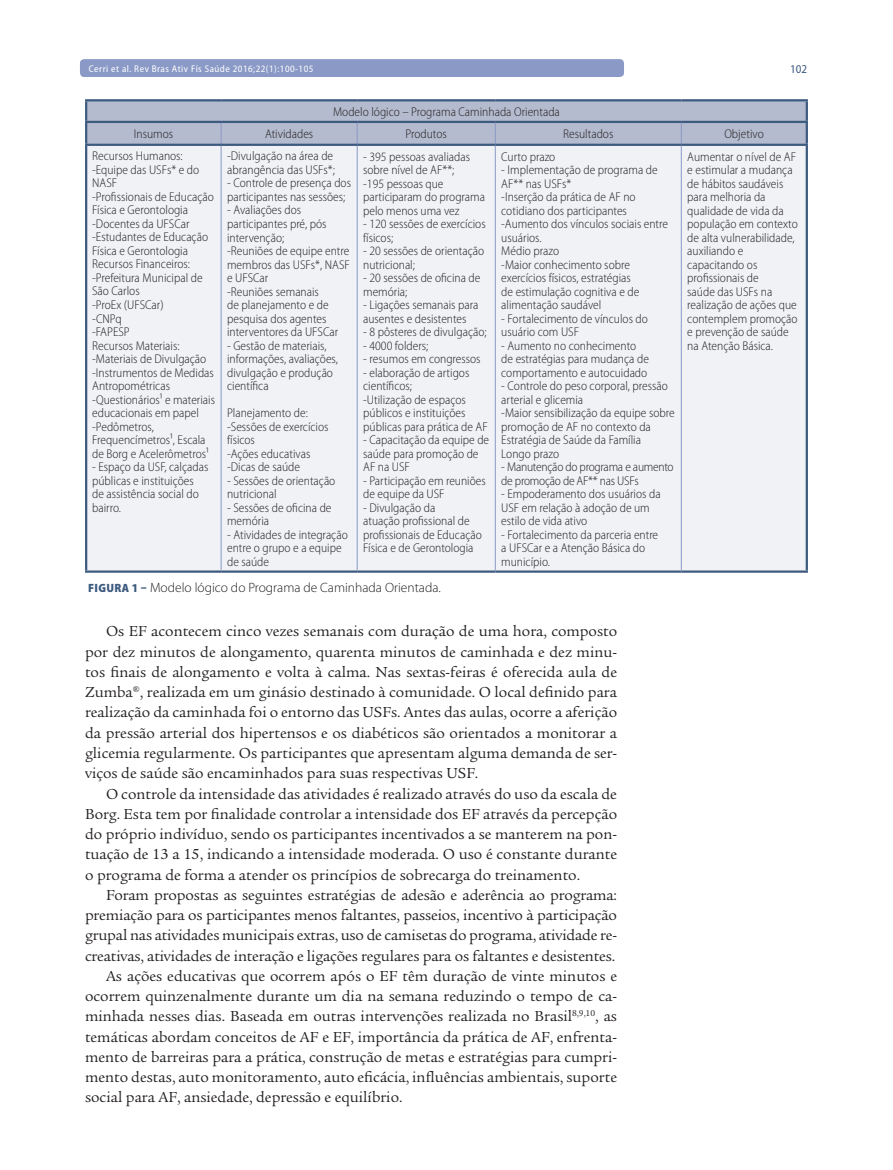
<style>
.page{position:relative;width:893px;height:1170px;background:#fff}
.page>*{position:absolute;margin:0;border:0;box-sizing:border-box;transform-origin:0 0}
.t1{font:15.75px/20.2px "Legacy Serif Std";color:#231f20;text-align:justify}
.t2{font:300 13.5px "Myriad Pro";color:#231f20}
.t3{font:300 semi-condensed 12.75px/13.5px "Myriad Pro";color:#231f20}
.t4{font:300 semi-condensed 12.75px/13.5px "Myriad Pro";letter-spacing:-.02em;color:#231f20}
.t5{font:semi-condensed 12px "Myriad Pro";color:#3d5a7f}
.t6{font:semi-condensed 9.75px "Myriad Pro";letter-spacing:.05em;color:#fff}
.s1{font-weight:900;font-stretch:semi-condensed;font-size:12px;color:#3d5a7f}
</style>
<div class="page">
<div style="left:80px;top:59px;width:544px;height:18px;background:#8a99c6;border-radius:4px"></div>
<div style="left:87px;top:146px;width:719px;height:424px;background:#f0f2f6"></div>
<hr style="left:85px;top:121px;width:136px;height:2px;background:#3d5a7f">
<hr style="left:681px;top:121px;width:127px;height:2px;background:#3d5a7f">
<hr style="left:85px;top:570px;width:136px;height:2px;background:#3d5a7f">
<hr style="left:221px;top:570px;width:136px;height:2px;background:#3d5a7f">
<hr style="left:357px;top:570px;width:138px;height:2px;background:#3d5a7f">
<hr style="left:495px;top:570px;width:186px;height:2px;background:#3d5a7f">
<hr style="left:681px;top:570px;width:127px;height:2px;background:#3d5a7f">
<hr style="left:221px;top:146px;width:1px;height:424px;background:#8a99c6">
<hr style="left:357px;top:146px;width:1px;height:424px;background:#8a99c6">
<hr style="left:495px;top:146px;width:1px;height:424px;background:#8a99c6">
<hr style="left:681px;top:146px;width:1px;height:424px;background:#8a99c6">
<hr style="left:85px;top:146px;width:2px;height:424px;background:#3d5a7f">
<hr style="left:806px;top:146px;width:2px;height:424px;background:#3d5a7f">
<svg style="left:87px;top:101px;width:719px;height:43px;background:#abb3c8"></svg>
<hr style="left:85px;top:99px;width:136px;height:2px;background:#3d5a7f">
<hr style="left:221px;top:99px;width:136px;height:2px;background:#3d5a7f">
<hr style="left:357px;top:99px;width:138px;height:2px;background:#3d5a7f">
<hr style="left:495px;top:99px;width:186px;height:2px;background:#3d5a7f">
<hr style="left:681px;top:99px;width:127px;height:2px;background:#3d5a7f">
<hr style="left:85px;top:144px;width:136px;height:2px;background:#3d5a7f">
<hr style="left:221px;top:144px;width:136px;height:2px;background:#3d5a7f">
<hr style="left:357px;top:144px;width:138px;height:2px;background:#3d5a7f">
<hr style="left:495px;top:144px;width:186px;height:2px;background:#3d5a7f">
<hr style="left:681px;top:144px;width:127px;height:2px;background:#3d5a7f">
<hr style="left:85px;top:101px;width:2px;height:20px;background:#3d5a7f">
<hr style="left:806px;top:101px;width:2px;height:20px;background:#3d5a7f">
<hr style="left:85px;top:123px;width:2px;height:21px;background:#3d5a7f">
<hr style="left:806px;top:123px;width:2px;height:21px;background:#3d5a7f">
<p class="t6" style="left:89px;top:62px;width:226px">Cerri et al. Rev Bras Ativ Fís Saúde 2016;22(1):100-105</p>
<p class="t5" style="left:790px;top:61px;width:19px">102</p>
<p class="t3" style="left:333px;top:105px;width:228px">Modelo lógico – Programa Caminhada Orientada</p>
<p class="t3" style="left:134px;top:127px;width:41px">Insumos</p>
<p class="t3" style="left:265px;top:127px;width:50px">Atividades</p>
<p class="t3" style="left:406px;top:127px;width:43px">Produtos</p>
<p class="t3" style="left:563px;top:127px;width:52px">Resultados</p>
<p class="t3" style="left:724px;top:127px;width:41px">Objetivo</p>
<p class="t3" style="left:92px;top:149px;width:124px">Recursos Humanos: -Equipe das USFs* e do<br>NASF<br>-Profissionais de Educação<br>Física e Gerontologia -Docentes da UFSCar -Estudantes de Educação<br>Física e Gerontologia<br>Recursos Financeiros: -Prefeitura Municipal de<br>São Carlos<br>-ProEx (UFSCar)<br>-CNPq<br>-FAPESP<br>Recursos Materiais: -Materiais de Divulgação -Instrumentos de Medidas<br>Antropométricas -Questionários¹ e materiais educacionais em papel -Pedômetros,<br>Frequencímetros¹, Escala de Borg e Acelerômetros¹</p>
<p class="t3" style="left:92px;top:460px;width:118px">- Espaço da USF, calçadas públicas e instituições de assistência social do bairro.</p>
<p class="t3" style="left:227px;top:149px;width:109px">-Divulgação na área de abrangência das USFs*;</p>
<p class="t3" style="left:227px;top:176px;width:125px">- Controle de presença dos participantes nas sessões;</p>
<p class="t3" style="left:227px;top:203px;width:124px">- Avaliações dos participantes pré, pós intervenção;<br>-Reuniões de equipe entre membros das USFs*, NASF e UFSCar<br>-Reuniões semanais<br>de planejamento e de pesquisa dos agentes interventores da UFSCar</p>
<p class="t3" style="left:227px;top:338px;width:112px">- Gestão de materiais, informações, avaliações, divulgação e produção científica</p>
<p class="t3" style="left:227px;top:406px;width:103px">Planejamento de: -Sessões de exercícios físicos<br>-Ações educativas -Dicas de saúde</p>
<p class="t3" style="left:227px;top:473px;width:110px">- Sessões de orientação nutricional</p>
<p class="t3" style="left:227px;top:500px;width:106px">- Sessões de oficina de memória</p>
<p class="t3" style="left:227px;top:527px;width:122px">- Atividades de integração entre o grupo e a equipe de saúde</p>
<p class="t3" style="left:363px;top:149px;width:123px">- 395 pessoas avaliadas sobre nível de AF**;<br>-195 pessoas que participaram do programa pelo menos uma vez</p>
<p class="t3" style="left:363px;top:217px;width:124px">- 120 sessões de exercícios físicos;</p>
<p class="t3" style="left:363px;top:244px;width:123px">- 20 sessões de orientação nutricional;</p>
<p class="t3" style="left:363px;top:271px;width:119px">- 20 sessões de oficina de memória;</p>
<p class="t3" style="left:363px;top:298px;width:117px">- Ligações semanais para ausentes e desistentes</p>
<p class="t3" style="left:363px;top:325px;width:125px">- 8 pôsteres de divulgação;</p>
<p class="t3" style="left:363px;top:338px;width:67px">- 4000 folders;</p>
<p class="t3" style="left:363px;top:352px;width:119px">- resumos em congressos</p>
<p class="t3" style="left:363px;top:365px;width:126px">- elaboração de artigos científicos;<br>-Utilização de espaços públicos e instituições públicas para prática de AF</p>
<p class="t3" style="left:363px;top:433px;width:127px">- Capacitação da equipe de saúde para promoção de<br>AF na USF</p>
<p class="t3" style="left:363px;top:473px;width:124px">- Participação em reuniões de equipe da USF</p>
<p class="t3" style="left:363px;top:500px;width:120px">- Divulgação da<br>atuação profissional de profissionais de Educação<br>Física e de Gerontologia</p>
<p class="t3" style="left:687px;top:149px;width:112px">Aumentar o nível de AF e estimular a mudança de hábitos saudáveis para melhoria da qualidade de vida da população em contexto de alta vulnerabilidade, auxiliando e capacitando os profissionais de<br>saúde das USFs na realização de ações que contemplem promoção e prevenção de saúde na Atenção Básica.</p>
<p class="t3" style="left:501px;top:149px;width:56px">Curto prazo</p>
<p class="t3" style="left:501px;top:163px;width:168px">- Implementação de programa de<br>AF** nas USFs*<br>-Inserção da prática de AF no cotidiano dos participantes -Aumento dos vínculos sociais entre usuários.<br>Médio prazo<br>-Maior conhecimento sobre exercícios físicos, estratégias<br>de estimulação cognitiva e de alimentação saudável</p>
<p class="t3" style="left:501px;top:311px;width:148px">- Fortalecimento de vínculos do usuário com USF</p>
<p class="t3" style="left:501px;top:338px;width:149px">- Aumento no conhecimento de estratégias para mudança de comportamento e autocuidado</p>
<p class="t3" style="left:501px;top:379px;width:175px">- Controle do peso corporal, pressão arterial e glicemia<br>-Maior sensibilização da equipe sobre promoção de AF no contexto da<br>Estratégia de Saúde da Família<br>Longo prazo</p>
<p class="t4" style="left:501px;top:460px;width:174px">- Manutenção do programa e aumento de promoção de AF** nas USFs</p>
<p class="t3" style="left:501px;top:487px;width:161px">- Empoderamento dos usuários da<br>USF em relação à adoção de um estilo de vida ativo</p>
<p class="t3" style="left:501px;top:527px;width:158px">- Fortalecimento da parceria entre a UFSCar e a Atenção Básica do município.</p>
<p class="t2" style="left:88px;top:579px;width:354px"><span class="s1">FIGURA 1 –</span> Modelo lógico do Programa de Caminhada Orientada.</p>
<p class="t1" style="left:85px;top:621px;width:534px;text-indent:21px">Os EF acontecem cinco vezes semanais com duração de uma hora, composto por dez minutos de alongamento, quarenta minutos de caminhada e dez minu&shy;tos finais de alongamento e volta à calma. Nas sextas-feiras é oferecida aula de Zumba<sup>®</sup>, realizada em um ginásio destinado à comunidade. O local definido para realização da caminhada foi o entorno das USFs. Antes das aulas, ocorre a aferição da pressão arterial dos hipertensos e os diabéticos são orientados a monitorar a glicemia regularmente. Os participantes que apresentam alguma demanda de ser&shy;viços de saúde são encaminhados para suas respectivas USF.</p>
<p class="t1" style="left:85px;top:783px;width:534px;text-indent:21px">O controle da intensidade das atividades é realizado através do uso da escala de Borg. Esta tem por finalidade controlar a intensidade dos EF através da percepção do próprio indivíduo, sendo os participantes incentivados a se manterem na pon&shy;tuação de 13 a 15, indicando a intensidade moderada. O uso é constante durante o programa de forma a atender os princípios de sobrecarga do treinamento.</p>
<p class="t1" style="left:106px;top:884px;width:513px">Foram propostas as seguintes estratégias de adesão e aderência ao programa:</p>
<p class="t1" style="left:85px;top:905px;width:533px">premiação para os participantes menos faltantes, passeios, incentivo à participação</p>
<p class="t1" style="left:85px;top:925px;width:533px">grupal nas atividades municipais extras, uso de camisetas do programa, atividade re-</p>
<p class="t1" style="left:85px;top:945px;width:532px">creativas, atividades de interação e ligações regulares para os faltantes e desistentes.</p>
<p class="t1" style="left:106px;top:965px;width:513px">As ações educativas que ocorrem após o EF têm duração de vinte minutos e</p>
<p class="t1" style="left:85px;top:986px;width:533px">ocorrem quinzenalmente durante um dia na semana reduzindo o tempo de ca-</p>
<p class="t1" style="left:85px;top:1006px;width:533px">minhada nesses dias. Baseada em outras intervenções realizada no Brasil<sup>8,9,10</sup>, as</p>
<p class="t1" style="left:85px;top:1026px;width:534px">temáticas abordam conceitos de AF e EF, importância da prática de AF, enfrenta-</p>
<p class="t1" style="left:85px;top:1046px;width:533px">mento de barreiras para a prática, construção de metas e estratégias para cumpri-</p>
<p class="t1" style="left:85px;top:1067px;width:534px">mento destas, auto monitoramento, auto eficácia, influências ambientais, suporte</p>
<p class="t1" style="left:85px;top:1087px;width:319px">social para AF, ansiedade, depressão e equilíbrio.</p>
</div>
